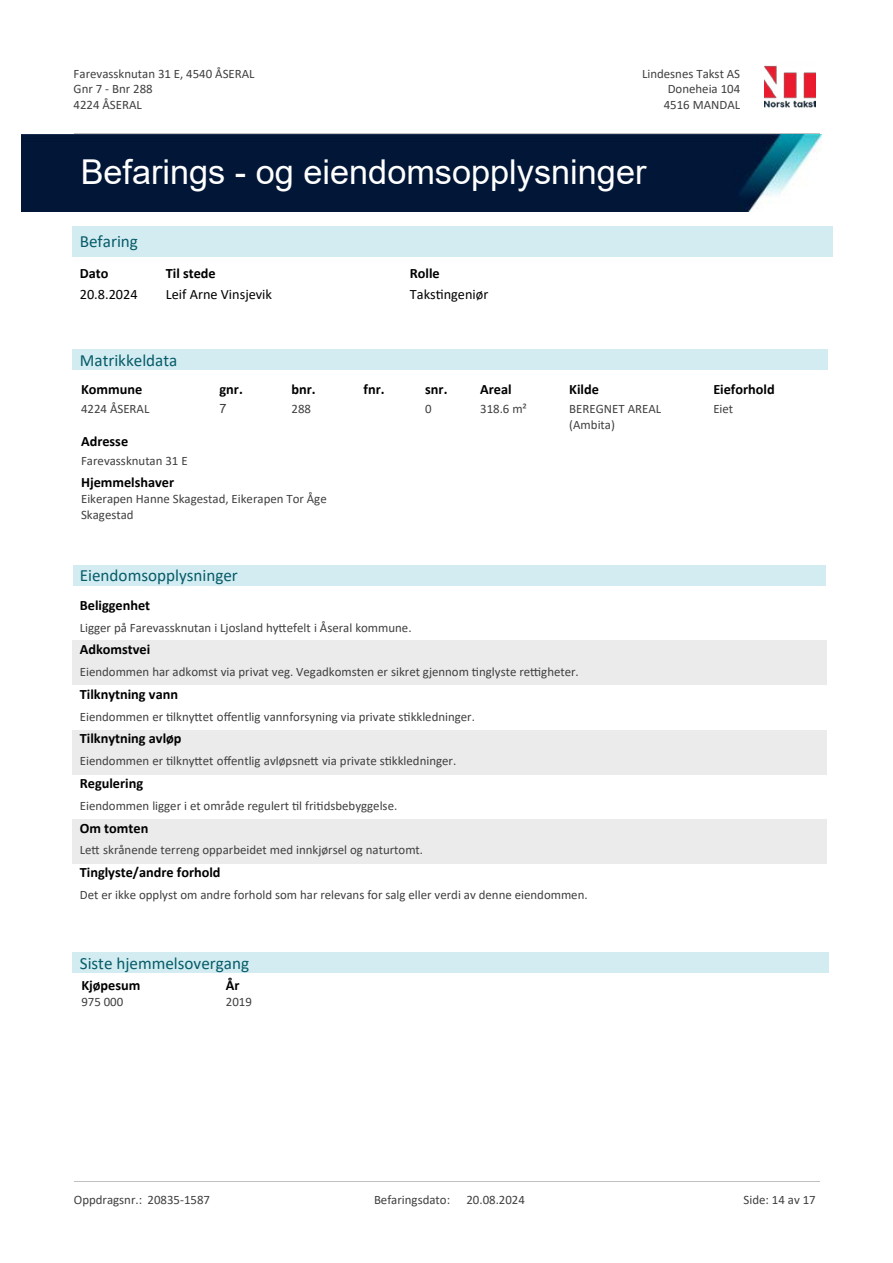
<style>
.page{position:relative;width:893px;height:1263px;background:#fff}
.page>*{position:absolute;margin:0;border:0;box-sizing:border-box;transform-origin:0 0}
.t1{font:34.35px "Arial";color:#fff}
.t2{font:17.1px "Calibri";color:#065c69}
.t3{font:700 14.25px "Calibri";color:#000}
.t4{font:14.25px "Calibri";color:#000}
.t5{font:12.9px/15.8px "Calibri";color:#404040}
.t6{font:12.9px "Arial";color:#404040}
</style>
<div class="page">
<div style="left:73px;top:226px;width:760px;height:31px;background:#d3ecf1"></div>
<div style="left:73px;top:349px;width:755px;height:21px;background:#d3ecf1"></div>
<div style="left:73px;top:641px;width:754px;height:44px;background:#ebebeb"></div>
<div style="left:73px;top:730px;width:754px;height:44px;background:#ebebeb"></div>
<div style="left:73px;top:819px;width:754px;height:45px;background:#ebebeb"></div>
<div style="left:73px;top:565px;width:753px;height:21px;background:#d3ecf1"></div>
<div style="left:73px;top:952px;width:756px;height:21px;background:#d3ecf1"></div>
<img style="left:21px;top:134px;width:801px;height:77px">
<img style="left:765px;top:65px;width:50px;height:43px">
<hr style="left:74px;top:133px;width:745px;height:1px;background:#c0c0c0">
<hr style="left:74px;top:1181px;width:745px;height:1px;background:#c0c0c0">
<p class="t5" style="left:74px;top:65px;width:183px">Farevassknutan 31 E, 4540 ÅSERAL<br>Gnr 7 - Bnr 288<br>4224 ÅSERAL</p>
<p class="t5" style="left:642px;top:65px;width:100px">Lindesnes Takst AS</p>
<p class="t5" style="left:668px;top:81px;width:74px">Doneheia 104</p>
<p class="t5" style="left:664px;top:96px;width:78px">4516 MANDAL</p>
<h1 class="t1" style="left:81px;top:148px;width:567px">Befarings - og eiendomsopplysninger</h1>
<h2 class="t2" style="left:80px;top:229px;width:60px">Befaring</h2>
<p class="t3" style="left:80px;top:264px;width:30px">Dato</p>
<p class="t3" style="left:166px;top:264px;width:51px">Til stede</p>
<p class="t3" style="left:410px;top:264px;width:31px">Rolle</p>
<p class="t4" style="left:80px;top:284px;width:59px">20.8.2024</p>
<p class="t4" style="left:166px;top:284px;width:108px">Leif Arne Vinsjevik</p>
<p class="t4" style="left:410px;top:284px;width:80px">Taks琀椀ngeniør</p>
<h2 class="t2" style="left:80px;top:348px;width:99px">Matrikkeldata</h2>
<p class="t3" style="left:81px;top:379px;width:63px">Kommune</p>
<p class="t5" style="left:81px;top:401px;width:70px">4224 ÅSERAL</p>
<p class="t3" style="left:220px;top:379px;width:25px">gnr.</p>
<p class="t6" style="left:220px;top:399px;width:9px">7</p>
<p class="t3" style="left:292px;top:379px;width:26px">bnr.</p>
<p class="t5" style="left:292px;top:401px;width:21px">288</p>
<p class="t3" style="left:81px;top:431px;width:49px">Adresse</p>
<p class="t5" style="left:81px;top:453px;width:108px">Farevassknutan 31 E</p>
<p class="t3" style="left:81px;top:472px;width:95px">Hjemmelshaver</p>
<p class="t5" style="left:81px;top:491px;width:247px">Eikerapen Hanne Skagestad, Eikerapen Tor Åge<br>Skagestad</p>
<h2 class="t2" style="left:80px;top:564px;width:160px">Eiendomsopplysninger</h2>
<p class="t3" style="left:80px;top:595px;width:72px">Beliggenhet</p>
<p class="t3" style="left:364px;top:379px;width:23px">fnr.</p>
<p class="t3" style="left:425px;top:379px;width:24px">snr.</p>
<p class="t5" style="left:425px;top:401px;width:8px">0</p>
<p class="t5" style="left:80px;top:619px;width:333px">Ligger på Farevassknutan i Ljosland hy琀琀efelt i Åseral kommune.</p>
<p class="t3" style="left:80px;top:639px;width:72px">Adkomstvei</p>
<p class="t3" style="left:480px;top:379px;width:33px">Areal</p>
<p class="t5" style="left:480px;top:401px;width:48px">318.6 m²</p>
<p class="t3" style="left:569px;top:379px;width:31px">Kilde</p>
<p class="t5" style="left:569px;top:401px;width:93px">BEREGNET AREAL (Ambita)</p>
<p class="t5" style="left:80px;top:664px;width:501px">Eiendommen har adkomst via privat veg. Vegadkomsten er sikret gjennom 琀椀nglyste re琀紀gheter.</p>
<p class="t3" style="left:80px;top:684px;width:100px">Tilknytning vann</p>
<p class="t5" style="left:80px;top:708px;width:397px">Eiendommen er 琀椀lkny琀琀et o昀昀entlig vannforsyning via private s琀椀kkledninger.</p>
<p class="t3" style="left:80px;top:729px;width:103px">Tilknytning avløp</p>
<p class="t5" style="left:80px;top:753px;width:378px">Eiendommen er 琀椀lkny琀琀et o昀昀entlig avløpsne琀琀 via private s琀椀kkledninger.</p>
<p class="t3" style="left:80px;top:773px;width:65px">Regulering</p>
<p class="t5" style="left:80px;top:797px;width:319px">Eiendommen ligger i et område regulert 琀椀l fri琀椀dsbebyggelse.</p>
<p class="t3" style="left:80px;top:818px;width:70px">Om tomten</p>
<p class="t5" style="left:80px;top:842px;width:345px">Le琀琀 skrånende terreng opparbeidet med innkjørsel og naturtomt.</p>
<p class="t3" style="left:80px;top:862px;width:142px">Tinglyste/andre forhold</p>
<p class="t5" style="left:80px;top:886px;width:509px">Det er ikke opplyst om andre forhold som har relevans for salg eller verdi av denne eiendommen.</p>
<h2 class="t2" style="left:80px;top:951px;width:171px">Siste hjemmelsovergang</h2>
<p class="t3" style="left:81px;top:975px;width:60px">Kjøpesum</p>
<p class="t5" style="left:81px;top:994px;width:43px">975 000</p>
<p class="t3" style="left:226px;top:975px;width:15px">År</p>
<p class="t5" style="left:226px;top:994px;width:28px">2019</p>
<p class="t3" style="left:713px;top:379px;width:63px">Eieforhold</p>
<p class="t5" style="left:713px;top:401px;width:21px">Eiet</p>
<p class="t5" style="left:74px;top:1192px;width:138px">Oppdragsnr.: 20835-1587</p>
<p class="t5" style="left:374px;top:1192px;width:78px">Befaringsdato:</p>
<p class="t5" style="left:466px;top:1192px;width:60px">20.08.2024</p>
<p class="t5" style="left:744px;top:1192px;width:74px">Side: 14 av 17</p>
</div>
